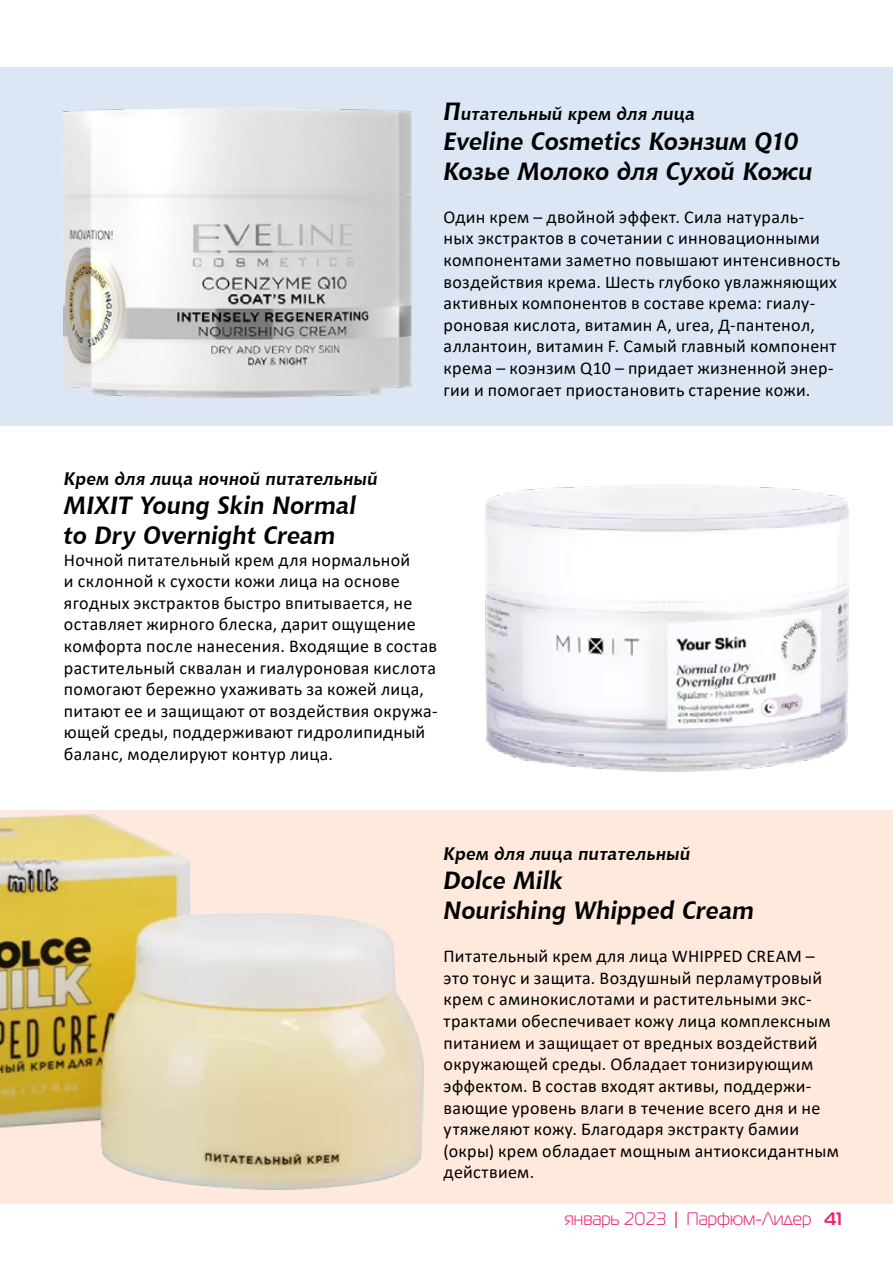
<style>
.page{position:relative;width:893px;height:1276px;background:#fff}
.page>*{position:absolute;margin:0;border:0;box-sizing:border-box;transform-origin:0 0}
.t1{font:italic 700 24.75px/29.7px "Chianti BT";color:#000}
.t2{font:18px/21.6px "Calibri";letter-spacing:.02em;color:#000}
.t3{font:italic 700 18px "Chianti BT";letter-spacing:.01em;color:#000}
.t4{font:18px "Magistral Cyr";color:#e82479}
.s1{font-size:24.75px}
.s2{font-weight:700}
</style>
<div class="page">
<div style="left:0;top:67px;width:893px;height:358px;background:#dde6f4"></div>
<div style="left:0;top:810px;width:893px;height:393px;background:#fee9dc"></div>
<img style="left:0;top:814px;width:423px;height:375px">
<img style="left:64px;top:108px;width:347px;height:290px">
<img style="left:485px;top:485px;width:363px;height:286px">
<p class="t3" style="left:444px;top:101px;width:253px"><span class="s1">П</span>итательный крем для лица</p>
<h1 class="t1" style="left:444px;top:125px;width:371px">Eveline Cosmetics Коэнзим Q10<br>Козье Молоко для Сухой Кожи</h1>
<p class="t2" style="left:444px;top:205px;width:398px">Один крем – двойной эффект. Сила натураль-<br>ных экстрактов в сочетании с инновационными компонентами заметно повышают интенсивность воздействия крема. Шесть глубоко увлажняющих активных компонентов в составе крема: гиалу&shy;роновая кислота, витамин A, urea, Д-пантенол, аллантоин, витамин F. Самый главный компонент крема – коэнзим Q10 – придает жизненной энер&shy;гии и помогает приостановить старение кожи.</p>
<p class="t3" style="left:64px;top:465px;width:316px">Крем для лица ночной питательный</p>
<h1 class="t1" style="left:64px;top:489px;width:294px">MIXIT Young Skin Normal to Dry Overnight Cream</h1>
<p class="t2" style="left:64px;top:548px;width:375px">Ночной питательный крем для нормальной<br>и склонной к сухости кожи лица на основе ягодных экстрактов быстро впитывается, не оставляет жирного блеска, дарит ощущение комфорта после нанесения. Входящие в состав растительный сквалан и гиалуроновая кислота помогают бережно ухаживать за кожей лица, питают ее и защищают от воздействия окружа&shy;ющей среды, поддерживают гидролипидный баланс, моделируют контур лица.</p>
<p class="t3" style="left:444px;top:840px;width:248px">Крем для лица питательный</p>
<h1 class="t1" style="left:444px;top:864px;width:312px">Dolce Milk<br>Nourishing Whipped Cream</h1>
<p class="t2" style="left:444px;top:945px;width:397px">Питательный крем для лица WHIPPED CREAM – это тонус и защита. Воздушный перламутровый крем с аминокислотами и растительными экс&shy;трактами обеспечивает кожу лица комплексным питанием и защищает от вредных воздействий окружающей среды. Обладает тонизирующим эффектом. В состав входят активы, поддержи&shy;вающие уровень влаги в течение всего дня и не утяжеляют кожу. Благодаря экстракту бамии (окры) крем обладает мощным антиоксидантным действием.</p>
<p class="t4" style="left:565px;top:1209px;width:279px">январь 2023 <span class="s2">|</span> Парфюм-Лидер <span class="s2">41</span></p>
</div>
